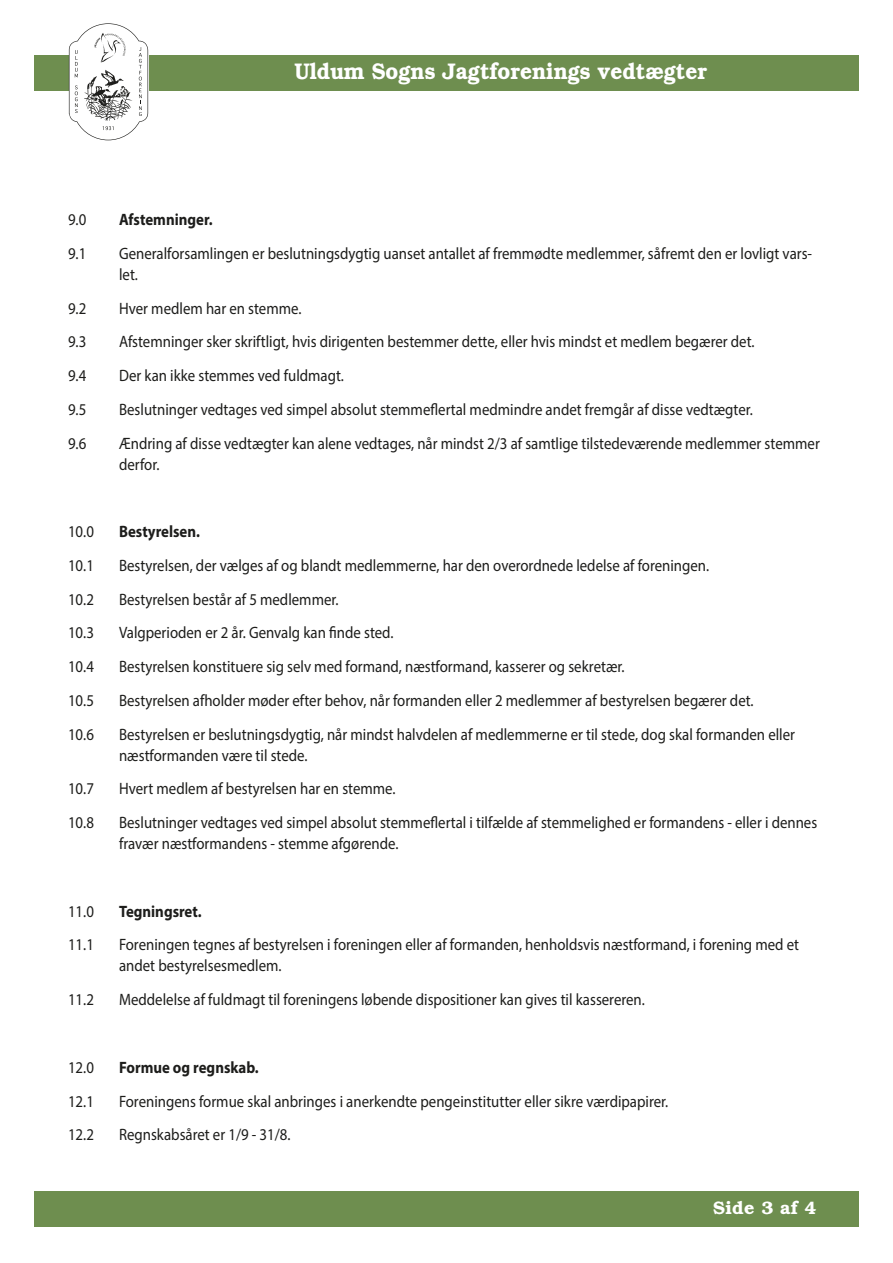
<style>
.page{position:relative;width:893px;height:1263px;background:#fff}
.page>*{position:absolute;margin:0;border:0;box-sizing:border-box;transform-origin:0 0}
.t1{font:700 22.65px "Brooklyn";color:#fff;scale:.92 1}
.t2{font:700 18px "Brooklyn";letter-spacing:.02em;color:#fff}
.Brødtekst{font:16.5px/21px "Myriad Pro";color:#1d1d1b;scale:.9 1}
.Brødtekst-2{font:700 16.5px "Myriad Pro";color:#1d1d1b;scale:.9 1}
</style>
<div class="page">
<div style="left:34px;top:1191px;width:825px;height:36px;background:#6e8e4f"></div>
<div style="left:34px;top:55px;width:825px;height:35px;background:#6e8e4f"></div>
<svg style="left:69px;top:23px;width:79px;height:117px"></svg>
<h1 class="t1" style="left:294px;top:58px;width:450px">Uldum Sogns Jagtforenings vedtægter</h1>
<p class="Brødtekst" style="left:68px;top:209px;width:22px">9.0</p>
<p class="Brødtekst-2" style="left:119px;top:209px;width:105px">Afstemninger.</p>
<p class="Brødtekst" style="left:68px;top:242px;width:22px">9.1</p>
<p class="Brødtekst" style="left:119px;top:242px;width:771px">Generalforsamlingen er beslutningsdygtig uanset antallet af fremmødte medlemmer, såfremt den er lovligt vars&shy;let.</p>
<p class="Brødtekst" style="left:68px;top:297px;width:22px">9.2</p>
<p class="Brødtekst" style="left:119px;top:297px;width:204px">Hver medlem har en stemme.</p>
<p class="Brødtekst" style="left:68px;top:331px;width:22px">9.3</p>
<p class="Brødtekst" style="left:119px;top:331px;width:708px">Afstemninger sker skriftligt, hvis dirigenten bestemmer dette, eller hvis mindst et medlem begærer det.</p>
<p class="Brødtekst" style="left:68px;top:365px;width:22px">9.4</p>
<p class="Brødtekst" style="left:119px;top:365px;width:251px">Der kan ikke stemmes ved fuldmagt.</p>
<p class="Brødtekst" style="left:68px;top:398px;width:22px">9.5</p>
<p class="Brødtekst" style="left:119px;top:398px;width:706px">Beslutninger vedtages ved simpel absolut stemmeflertal medmindre andet fremgår af disse vedtægter.</p>
<p class="Brødtekst" style="left:68px;top:432px;width:22px">9.6</p>
<p class="Brødtekst" style="left:119px;top:432px;width:780px">Ændring af disse vedtægter kan alene vedtages, når mindst 2/3 af samtlige tilstedeværende medlemmer stemmer derfor.</p>
<p class="Brødtekst" style="left:68px;top:521px;width:30px">10.0</p>
<p class="Brødtekst-2" style="left:119px;top:521px;width:91px">Bestyrelsen.</p>
<p class="Brødtekst" style="left:68px;top:554px;width:30px">10.1</p>
<p class="Brødtekst" style="left:119px;top:554px;width:657px">Bestyrelsen, der vælges af og blandt medlemmerne, har den overordnede ledelse af foreningen.</p>
<p class="Brødtekst" style="left:68px;top:588px;width:30px">10.2</p>
<p class="Brødtekst" style="left:119px;top:588px;width:245px">Bestyrelsen består af 5 medlemmer.</p>
<p class="Brødtekst" style="left:68px;top:622px;width:30px">10.3</p>
<p class="Brødtekst" style="left:119px;top:622px;width:307px">Valgperioden er 2 år. Genvalg kan finde sted.</p>
<p class="Brødtekst" style="left:68px;top:656px;width:30px">10.4</p>
<p class="Brødtekst" style="left:119px;top:656px;width:563px">Bestyrelsen konstituere sig selv med formand, næstformand, kasserer og sekretær.</p>
<p class="Brødtekst" style="left:68px;top:690px;width:30px">10.5</p>
<p class="Brødtekst" style="left:119px;top:690px;width:707px">Bestyrelsen afholder møder efter behov, når formanden eller 2 medlemmer af bestyrelsen begærer det.</p>
<p class="Brødtekst" style="left:68px;top:723px;width:30px">10.6</p>
<p class="Brødtekst" style="left:119px;top:723px;width:753px">Bestyrelsen er beslutningsdygtig, når mindst halvdelen af medlemmerne er til stede, dog skal formanden eller næstformanden være til stede.</p>
<p class="Brødtekst" style="left:68px;top:778px;width:30px">10.7</p>
<p class="Brødtekst" style="left:119px;top:778px;width:309px">Hvert medlem af bestyrelsen har en stemme.</p>
<p class="Brødtekst" style="left:68px;top:812px;width:30px">10.8</p>
<p class="Brødtekst" style="left:119px;top:812px;width:777px">Beslutninger vedtages ved simpel absolut stemmeflertal i tilfælde af stemmelighed er formandens - eller i dennes fravær næstformandens - stemme afgørende.</p>
<p class="Brødtekst" style="left:68px;top:900px;width:30px">11.0</p>
<p class="Brødtekst-2" style="left:119px;top:900px;width:93px">Tegningsret.</p>
<p class="Brødtekst" style="left:68px;top:934px;width:30px">11.1</p>
<p class="Brødtekst" style="left:119px;top:934px;width:757px">Foreningen tegnes af bestyrelsen i foreningen eller af formanden, henholdsvis næstformand, i forening med et andet bestyrelsesmedlem.</p>
<p class="Brødtekst" style="left:68px;top:989px;width:30px">11.2</p>
<p class="Brødtekst" style="left:119px;top:989px;width:586px">Meddelelse af fuldmagt til foreningens løbende dispositioner kan gives til kassereren.</p>
<p class="Brødtekst" style="left:68px;top:1056px;width:30px">12.0</p>
<p class="Brødtekst-2" style="left:119px;top:1056px;width:157px">Formue og regnskab.</p>
<p class="Brødtekst" style="left:68px;top:1090px;width:30px">12.1</p>
<p class="Brødtekst" style="left:119px;top:1090px;width:612px">Foreningens formue skal anbringes i anerkendte pengeinstitutter eller sikre værdipapirer.</p>
<p class="Brødtekst" style="left:68px;top:1124px;width:30px">12.2</p>
<p class="Brødtekst" style="left:119px;top:1124px;width:192px">Regnskabsåret er 1/9 - 31/8.</p>
<p class="t2" style="left:713px;top:1197px;width:105px">Side 3 af 4</p>
</div>
